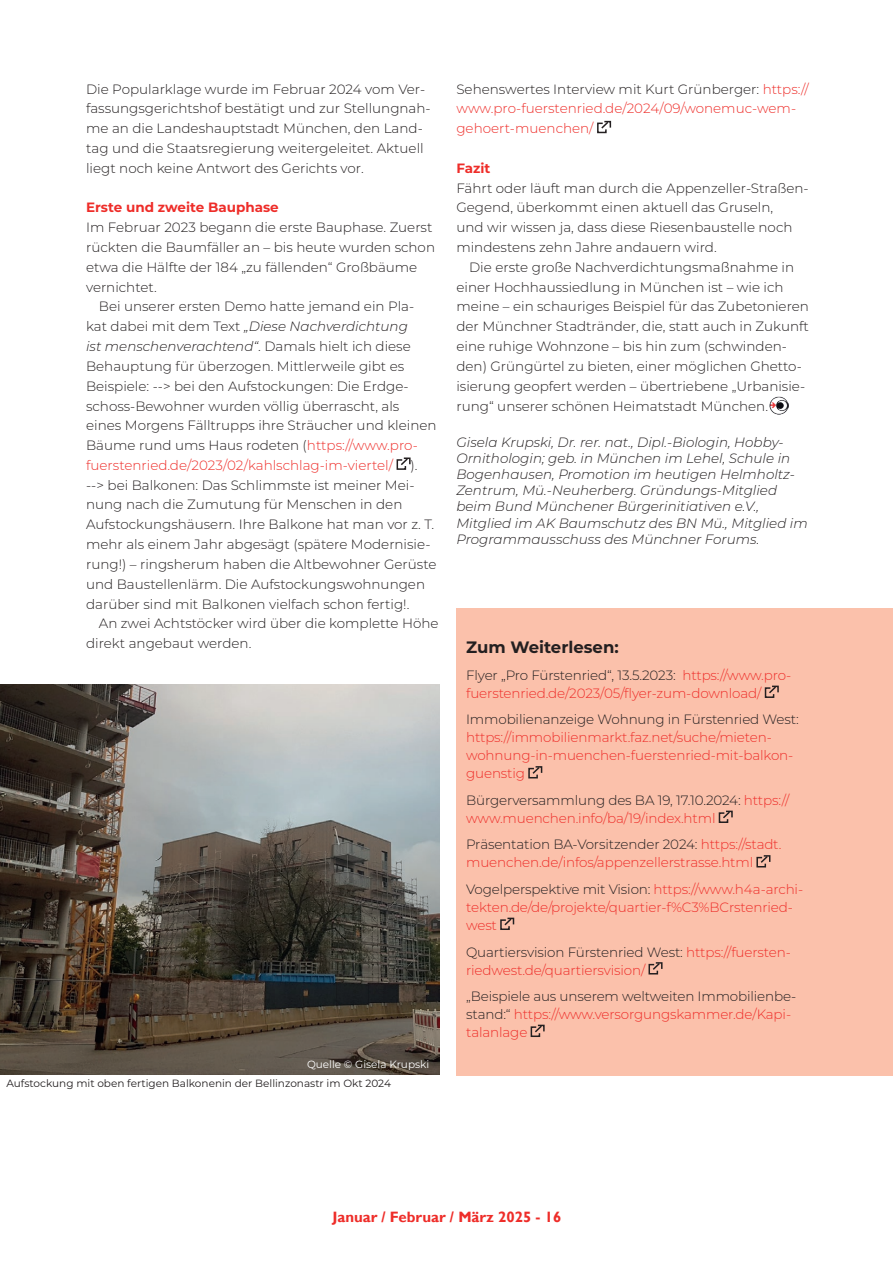
<style>
.page{position:relative;width:893px;height:1263px;background:#fff}
.page>*{position:absolute;margin:0;border:0;box-sizing:border-box;transform-origin:0 0}
.t1{font:700 16.5px "Montserrat";color:#231f20}
.t2{font:700 15px "Gill Sans";color:#ee2d29}
.t3{font:300 13.5px/19.8px "Montserrat";color:#231f20}
.t4{font:300 13.5px/18px "Montserrat";letter-spacing:-.01em;color:#ee2d29}
.t5{font:italic 300 13.5px/16.2px "Montserrat";color:#231f20}
.t6{font:700 13.5px "Montserrat";color:#ee2d29}
.t7{font:10.5px "Montserrat";color:#231f20}
.t8{font:10.5px "Montserrat";color:#fff}
.s1{font-style:normal}
.s2{color:#ee2d29}
.s3{color:#231f20}
</style>
<div class="page">
<svg style="left:396px;top:457px;width:15px;height:13px"></svg>
<svg style="left:597px;top:120px;width:15px;height:14px"></svg>
<img style="left:0;top:684px;width:439px;height:390px">
<div style="left:456px;top:608px;width:437px;height:468px;background:#fbc1ab"></div>
<svg style="left:764px;top:685px;width:15px;height:13px"></svg>
<svg style="left:528px;top:766px;width:15px;height:13px"></svg>
<svg style="left:718px;top:810px;width:15px;height:13px"></svg>
<svg style="left:756px;top:855px;width:15px;height:13px"></svg>
<svg style="left:500px;top:917px;width:15px;height:13px"></svg>
<svg style="left:648px;top:962px;width:15px;height:13px"></svg>
<svg style="left:530px;top:1024px;width:15px;height:13px"></svg>
<img style="left:770px;top:396px;width:18px;height:19px">
<p class="t3" style="left:86px;top:78px;width:346px">Die Popularklage wurde im Februar 2024 vom Ver&shy;fassungsgerichtshof bestätigt und zur Stellungnah&shy;me an die Landeshauptstadt München, den Land&shy;tag und die Staatsregierung weitergeleitet. Aktuell liegt noch keine Antwort des Gerichts vor.</p>
<p class="t6" style="left:86px;top:198px;width:194px">Erste und zweite Bauphase</p>
<p class="t3" style="left:86px;top:217px;width:348px">Im Februar 2023 begann die erste Bauphase. Zuerst</p>
<p class="t3" style="left:86px;top:237px;width:350px">rückten die Baumfäller an – bis heute wurden schon</p>
<p class="t3" style="left:86px;top:257px;width:333px">etwa die Hälfte der 184 „zu fällenden“ Großbäume</p>
<p class="t3" style="left:86px;top:277px;width:72px">vernichtet.</p>
<p class="t3" style="left:99px;top:296px;width:317px">Bei unserer ersten Demo hatte jemand ein Pla-</p>
<p class="t5" style="left:86px;top:318px;width:323px"><span class="s1">kat dabei mit dem Text</span> „Diese Nachverdichtung</p>
<p class="t5" style="left:86px;top:338px;width:326px">ist menschenverachtend“<span class="s1">. Damals hielt ich diese</span></p>
<p class="t3" style="left:86px;top:356px;width:320px">Behauptung für überzogen. Mittlerweile gibt es</p>
<p class="t3" style="left:86px;top:376px;width:324px">Beispiele: --&gt; bei den Aufstockungen: Die Erdge-</p>
<p class="t3" style="left:86px;top:395px;width:315px">schoss-Bewohner wurden völlig überrascht, als</p>
<p class="t3" style="left:86px;top:415px;width:352px">eines Morgens Fälltrupps ihre Sträucher und kleinen</p>
<p class="t3" style="left:86px;top:435px;width:333px">Bäume rund ums Haus rodeten (<span class="s2">https://www.pro-</span></p>
<p class="t4" style="left:86px;top:456px;width:308px">fuerstenried.de/2023/02/kahlschlag-im-viertel/</p>
<p class="t3" style="left:86px;top:455px;width:352px;text-indent:324px">). --&gt; bei Balkonen: Das Schlimmste ist meiner Mei&shy;nung nach die Zumutung für Menschen in den Aufstockungshäusern. Ihre Balkone hat man vor z. T. mehr als einem Jahr abgesägt (spätere Modernisie&shy;rung!) – ringsherum haben die Altbewohner Gerüste und Baustellenlärm. Die Aufstockungswohnungen darüber sind mit Balkonen vielfach schon fertig!.</p>
<p class="t3" style="left:86px;top:613px;width:354px;text-indent:13px">An zwei Achtstöcker wird über die komplette Höhe direkt angebaut werden.</p>
<p class="t8" style="left:307px;top:1057px;width:124px">Quelle © Gisela Krupski</p>
<p class="t7" style="left:6px;top:1076px;width:386px">Aufstockung mit oben fertigen Balkonenin der Bellinzonastr im Okt 2024</p>
<p class="t4" style="left:456px;top:79px;width:354px;line-height:19.8px"><span class="s3">Sehenswertes Interview mit Kurt Grünberger:</span> https:// www.pro-fuerstenried.de/2024/09/wonemuc-wem&shy;gehoert-muenchen/</p>
<p class="t6" style="left:456px;top:158px;width:36px">Fazit</p>
<p class="t3" style="left:456px;top:177px;width:354px">Fährt oder läuft man durch die Appenzeller-Straßen-Gegend, überkommt einen aktuell das Gruseln,<br>und wir wissen ja, dass diese Riesenbaustelle noch mindestens zehn Jahre andauern wird.</p>
<p class="t3" style="left:456px;top:257px;width:354px;text-indent:13px">Die erste große Nachverdichtungsmaßnahme in einer Hochhaussiedlung in München ist – wie ich meine – ein schauriges Beispiel für das Zubetonieren der Münchner Stadtränder, die, statt auch in Zukunft eine ruhige Wohnzone – bis hin zum (schwinden&shy;den) Grüngürtel zu bieten, einer möglichen Ghetto&shy;isierung geopfert werden – übertriebene „Urbanisie&shy;rung“ unserer schönen Heimatstadt München.</p>
<p class="t5" style="left:456px;top:433px;width:353px">Gisela Krupski, Dr. rer. nat., Dipl.-Biologin, Hobby-Ornithologin; geb. in München im Lehel, Schule in Bogenhausen, Promotion im heutigen Helmholtz-Zentrum, Mü.-Neuherberg. Gründungs-Mitglied beim Bund Münchener Bürgerinitiativen e.V., Mitglied im AK Baumschutz des BN Mü., Mitglied im Programmausschuss des Münchner Forums.</p>
<p class="t1" style="left:466px;top:636px;width:154px">Zum Weiterlesen:</p>
<p class="t4" style="left:466px;top:666px;width:327px"><span class="s3">Flyer „Pro Fürstenried“, 13.5.2023:</span> https://www.pro&shy;fuerstenried.de/2023/05/flyer-zum-download/</p>
<p class="t3" style="left:466px;top:709px;width:334px">Immobilienanzeige Wohnung in Fürstenried West:</p>
<p class="t4" style="left:466px;top:728px;width:329px">https://immobilienmarkt.faz.net/suche/mieten&shy;wohnung-in-muenchen-fuerstenried-mit-balkon&shy;guenstig</p>
<p class="t4" style="left:466px;top:791px;width:325px"><span class="s3">Bürgerversammlung des BA 19, 17.10.2024:</span> https:// www.muenchen.info/ba/19/index.html</p>
<p class="t4" style="left:466px;top:835px;width:317px"><span class="s3">Präsentation BA-Vorsitzender 2024:</span> https://stadt. muenchen.de/infos/appenzellerstrasse.html</p>
<p class="t4" style="left:466px;top:880px;width:339px"><span class="s3">Vogelperspektive mit Vision:</span> https://www.h4a-archi&shy;tekten.de/de/projekte/quartier-f%C3%BCrstenried&shy;west</p>
<p class="t4" style="left:466px;top:942px;width:326px"><span class="s3">Quartiersvision Fürstenried West:</span> https://fuersten&shy;riedwest.de/quartiersvision/</p>
<p class="t3" style="left:466px;top:987px;width:332px;line-height:18px">„Beispiele aus unserem weltweiten Immobilienbe&shy;stand:“ <span class="s2">https://www.versorgungskammer.de/Kapi&shy;talanlage</span></p>
<p class="t2" style="left:332px;top:1208px;width:230px">Januar / Februar / März 2025 - 16</p>
</div>
